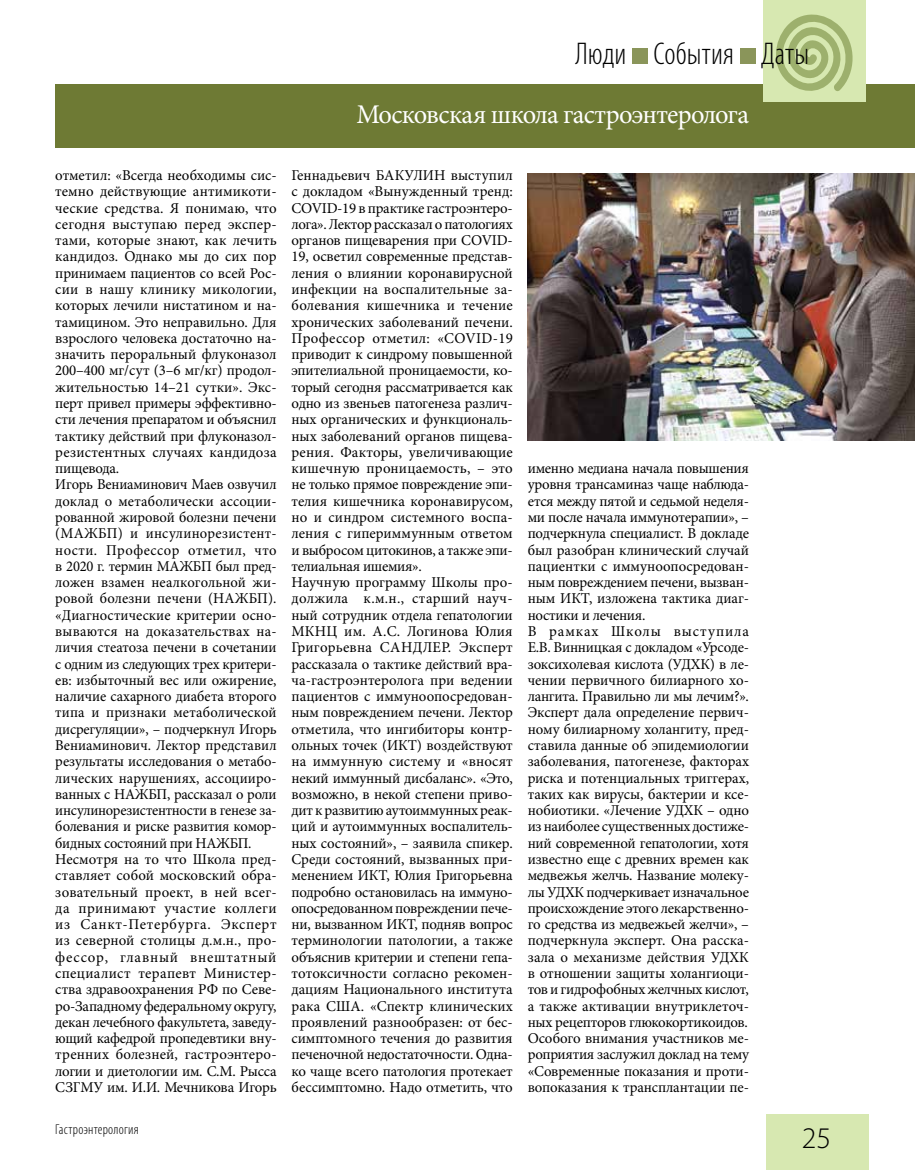
<style>
.page{position:relative;width:915px;height:1170px;background:#fff}
.page>*{position:absolute;margin:0;border:0;box-sizing:border-box;transform-origin:0 0}
.t1{font:300 condensed 31.5px "Myriad Pro";letter-spacing:.005em;color:#000}
.t2{font:300 30px "Myriad Pro";color:#000}
.t3{font:27px "Minion Pro";letter-spacing:-.025em;color:#fff}
.t4{font:15px/16.4px "Minion Pro";letter-spacing:-.005em;color:#000}
.t5{font:300 condensed 14.25px "Myriad Pro";letter-spacing:.015em;color:#000}
</style>
<div class="page">
<div style="left:765px;top:1113px;width:102px;height:56px;background:#d7e8b1"></div>
<div style="left:55px;top:84px;width:859px;height:63px;background:#6e7a34"></div>
<div style="left:763px;top:0;width:102px;height:102px;background:#d7e8b1"></div>
<svg style="left:776px;top:14px;width:77px;height:77px"></svg>
<div style="left:631px;top:48px;width:16px;height:16px;background:#8a955a"></div>
<div style="left:739px;top:48px;width:16px;height:16px;background:#8a955a"></div>
<img style="left:527px;top:174px;width:387px;height:266px">
<h1 class="t1" style="left:575px;top:35px;width:235px">Люди События Даты</h1>
<h3 class="t3" style="left:356px;top:96px;width:394px">Московская школа гастроэнтеролога</h3>
<p class="t4" style="left:55px;top:167px;width:223px">отметил: «Всегда необходимы сис&shy;темно действующие антимикоти&shy;ческие средства. Я понимаю, что сегодня выступаю перед экспер&shy;тами, которые знают, как лечить кандидоз. Однако мы до сих пор принимаем пациентов со всей Рос&shy;сии в нашу клинику микологии, которых лечили нистатином и на&shy;тамицином. Это неправильно. Для взрослого человека достаточно на&shy;значить пероральный флуконазол<br>200–400 мг/сут (3–6 мг/кг) продол&shy;жительностью 14–21 сутки». Экс&shy;перт привел примеры эффективно&shy;сти лечения препаратом и объяснил тактику действий при флуконазол&shy;резистентных случаях кандидоза пищевода.<br>Игорь Вениаминович Маев озвучил доклад о метаболически ассоции&shy;рованной жировой болезни печени (МАЖБП) и инсулинорезистент&shy;ности. Профессор отметил, что в 2020 г. термин МАЖБП был пред&shy;ложен взамен неалкогольной жи&shy;ровой болезни печени (НАЖБП). «Диагностические критерии осно&shy;вываются на доказательствах на&shy;личия стеатоза печени в сочетании с одним из следующих трех критери&shy;ев: избыточный вес или ожирение, наличие сахарного диабета второго типа и признаки метаболической дисрегуляции», – подчеркнул Игорь<br>Вениаминович. Лектор представил результаты исследования о метабо&shy;лических нарушениях, ассоцииро&shy;ванных с НАЖБП, рассказал о роли инсулинорезистентности в генезе за&shy;болевания и риске развития комор&shy;бидных состояний при НАЖБП.<br>Несмотря на то что Школа пред&shy;ставляет собой московский обра&shy;зовательный проект, в ней всег&shy;да принимают участие коллеги из Санкт-Петербурга. Эксперт из северной столицы д.м.н., про&shy;фессор, главный внештатный специалист терапевт Министер&shy;ства здравоохранения РФ по Севе&shy;ро-Западному федеральному округу, декан лечебного факультета, заведу&shy;ющий кафедрой пропедевтики вну&shy;тренних болезней, гастроэнтеро&shy;логии и диетологии им. С.М. Рысса<br>СЗГМУ им. И.И. Мечникова Игорь</p>
<p class="t4" style="left:291px;top:167px;width:223px">Геннадьевич БАКУЛИН выступил с докладом «Вынужденный тренд:<br>COVID-19 в практике гастроэнтеро&shy;лога». Лектор рассказал о патологиях органов пищеварения при COVID-<br>19, осветил современные представ&shy;ления о влиянии коронавирусной инфекции на воспалительные за&shy;болевания кишечника и течение хронических заболеваний печени.<br>Профессор отметил: «COVID-19 приводит к синдрому повышенной эпителиальной проницаемости, ко&shy;торый сегодня рассматривается как одно из звеньев патогенеза различ&shy;ных органических и функциональ&shy;ных заболеваний органов пищева&shy;рения. Факторы, увеличивающие кишечную проницаемость, – это не только прямое повреждение эпи&shy;телия кишечника коронавирусом, но и синдром системного воспа&shy;ления с гипериммунным ответом и выбросом цитокинов, а также эпи&shy;телиальная ишемия».<br>Научную программу Школы про&shy;должила к.м.н., старший науч&shy;ный сотрудник отдела гепатологии<br>МКНЦ им. А.С. Логинова Юлия<br>Григорьевна САНДЛЕР. Эксперт рассказала о тактике действий вра&shy;ча-гастроэнтеролога при ведении пациентов с иммуноопосредован&shy;ным повреждением печени. Лектор отметила, что ингибиторы контр&shy;ольных точек (ИКТ) воздействуют на иммунную систему и «вносят некий иммунный дисбаланс». «Это, возможно, в некой степени приво&shy;дит к развитию аутоиммунных реак&shy;ций и аутоиммунных воспалитель&shy;ных состояний», – заявила спикер.<br>Среди состояний, вызванных при&shy;менением ИКТ, Юлия Григорьевна подробно остановилась на иммуно&shy;опосредованном повреждении пече&shy;ни, вызванном ИКТ, подняв вопрос терминологии патологии, а также объяснив критерии и степени гепа&shy;тотоксичности согласно рекомен&shy;дациям Национального института рака США. «Спектр клинических проявлений разнообразен: от бес&shy;симптомного течения до развития печеночной недостаточности. Одна&shy;ко чаще всего патология протекает бессимптомно. Надо отметить, что</p>
<p class="t5" style="left:55px;top:1120px;width:85px">Гастроэнтерология</p>
<p class="t4" style="left:527px;top:460px;width:223px">именно медиана начала повышения уровня трансаминаз чаще наблюда&shy;ется между пятой и седьмой неделя&shy;ми после начала иммунотерапии», – подчеркнула специалист. В докладе был разобран клинический случай пациентки с иммуноопосредован&shy;ным повреждением печени, вызван&shy;ным ИКТ, изложена тактика диаг&shy;ностики и лечения.<br>В рамках Школы выступила Е.В. Винницкая с докладом «Урсоде&shy;зоксихолевая кислота (УДХК) в ле&shy;чении первичного билиарного хо&shy;лангита. Правильно ли мы лечим?».<br>Эксперт дала определение первич&shy;ному билиарному холангиту, пред&shy;ставила данные об эпидемиологии заболевания, патогенезе, факторах риска и потенциальных триггерах, таких как вирусы, бактерии и ксе&shy;нобиотики. «Лечение УДХК – одно из наиболее существенных достиже&shy;ний современной гепатологии, хотя известно еще с древних времен как медвежья желчь. Название молеку&shy;лы УДХК подчеркивает изначальное происхождение этого лекарственно&shy;го средства из медвежьей желчи», – подчеркнула эксперт. Она расска&shy;зала о механизме действия УДХК в отношении защиты холангиоци&shy;тов и гидрофобных желчных кислот, а также активации внутриклеточ&shy;ных рецепторов глюкокортикоидов.<br>Особого внимания участников ме&shy;роприятия заслужил доклад на тему «Современные показания и проти&shy;вопоказания к трансплантации пе-</p>
<h2 class="t2" style="left:801px;top:1119px;width:31px">25</h2>
</div>
